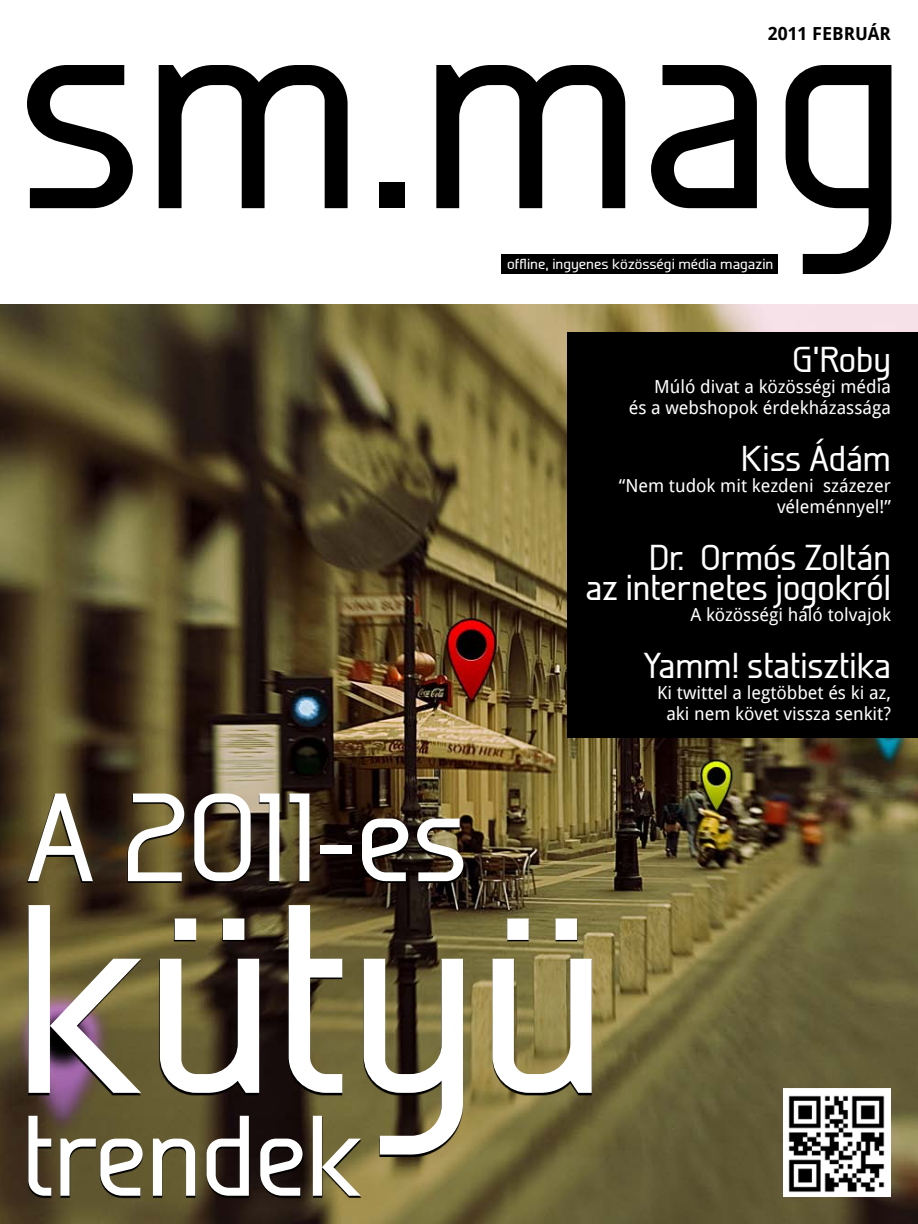
<style>
.page{position:relative;width:918px;height:1224px;background:#fff}
.page>*{position:absolute;margin:0;border:0;box-sizing:border-box;transform-origin:0 0}
.t1{font:500 286.2px "Galette";color:#000}
.t2{font:500 268.2px "Galette";letter-spacing:-.01em;color:#fff}
.t3{font:500 125.1px "Galette";letter-spacing:-.01em;color:#fff}
.t4{font:500 114.15px "Galette";letter-spacing:-.01em;color:#fff}
.t5{font:500 36px/30px "Galette";color:#fff;text-align:right}
.t6{font:18px/21px "Droid Sans";color:#fff;text-align:right}
.t7{font:700 18px "Droid Sans";color:#000101}
.t8{font:500 14.55px "Galette";color:#fff;scale:1.1 1}
</style>
<div class="page">
<img style="left:0;top:304px;width:918px;height:920px">
<div style="left:567px;top:332px;width:351px;height:406px;background:#000"></div>
<svg style="left:28px;top:794px;width:436px;height:89px"></svg>
<svg style="left:28px;top:907px;width:564px;height:249px"></svg>
<svg style="left:28px;top:1117px;width:333px;height:81px"></svg>
<img style="left:783px;top:1089px;width:108px;height:108px">
<div style="left:501px;top:254px;width:277px;height:20px;background:#000"></div>
<p class="t7" style="left:768px;top:22px;width:124px">2011 FEBRUÁR</p>
<h1 class="t1" style="left:16px;top:-67px;width:895px">sm.mag</h1>
<p class="t8" style="left:507px;top:255px;width:244px">offline, ingyenes közösségi média magazin</p>
<h3 class="t3" style="left:25px;top:761px;width:445px">A 2011-es</h3>
<h3 class="t5" style="left:792px;top:344px;width:100px">G’Roby</h3>
<p class="t6" style="left:629px;top:376px;width:264px">Múló divat a közösségi média<br>és a webshopok érdekházassága</p>
<h3 class="t5" style="left:741px;top:443px;width:151px">Kiss Ádám</h3>
<p class="t6" style="left:619px;top:475px;width:274px">“Nem tudok mit kezdeni százezer véleménnyel!”</p>
<h3 class="t5" style="left:586px;top:542px;width:307px">Dr. Ormós Zoltán<br>az internetes jogokról</h3>
<p class="t6" style="left:690px;top:604px;width:202px">A közösségi háló tolvajok</p>
<h3 class="t5" style="left:643px;top:650px;width:249px">Yamm! statisztika</h3>
<p class="t6" style="left:657px;top:682px;width:235px;text-align:center">Ki twittel a legtöbbet és ki az, aki nem követ vissza senkit?</p>
<h2 class="t2" style="left:12px;top:835px;width:597px">kütyü</h2>
<h3 class="t4" style="left:22px;top:1086px;width:343px">trendek</h3>
</div>
